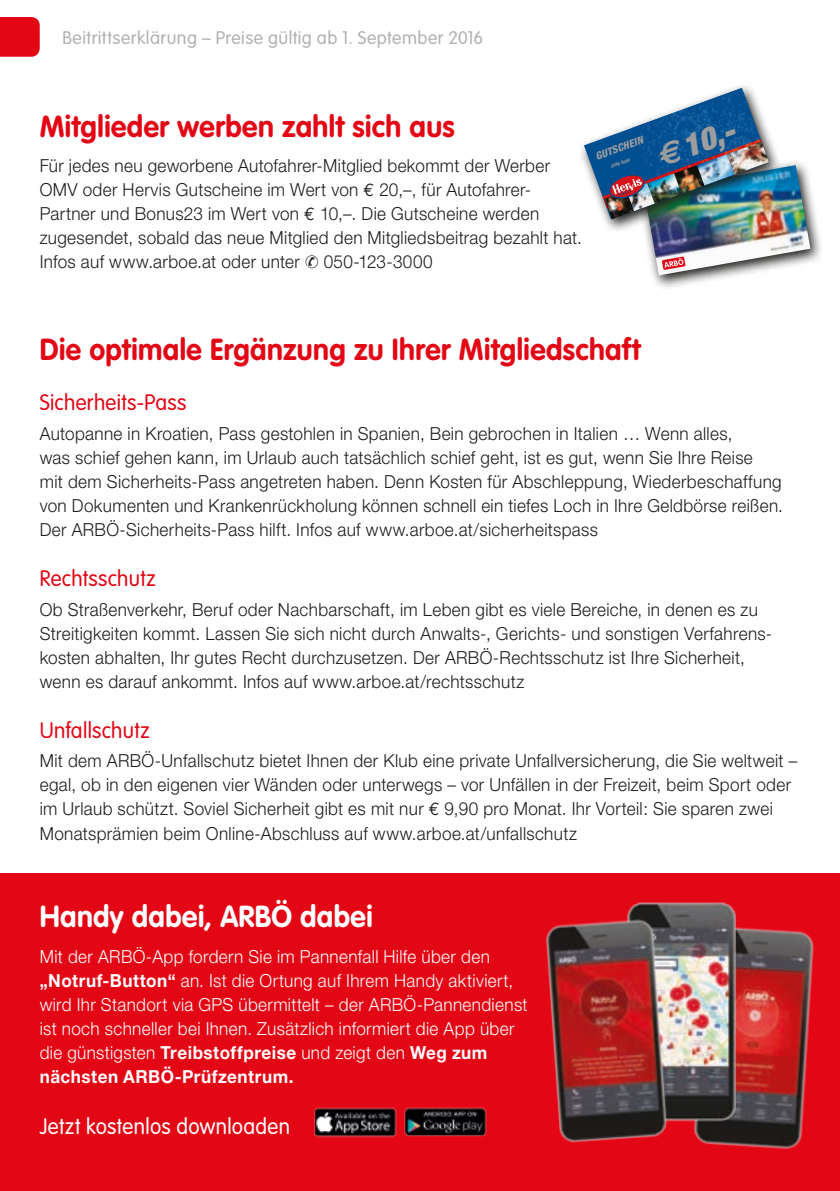
<style>
.page{position:relative;width:840px;height:1191px;background:#fff}
.page>*{position:absolute;margin:0;border:0;box-sizing:border-box;transform-origin:0 0}
.t1{font:italic 900 expanded 31px "Helvetica Neue";color:#9d9d9d}
.t2{font:700 30px "VAG Rounded";letter-spacing:.015em;color:#e30614;scale:.95 1}
.t3{font:700 30px "VAG Rounded";letter-spacing:.015em;color:#fff;scale:.95 1}
.t4{font:300 22px "VAG Rounded";letter-spacing:.015em;color:#e30614;scale:.95 1}
.t5{font:300 22px "VAG Rounded";letter-spacing:.015em;color:#fff;scale:.95 1}
.t6{font:300 18px/24px "Helvetica Neue";letter-spacing:.02em;color:#1d1d1b;scale:.95 1}
.t7{font:300 18px/24px "Helvetica Neue";letter-spacing:.02em;color:#fff;scale:.95 1}
.t8{font:300 18px "VAG Rounded";letter-spacing:.025em;color:#b2b2b2}
.t9{font:italic 800 condensed 10.6px "Helvetica Neue";color:#9d9d9d}
.t10{font:italic 800 condensed 4.2px "Helvetica Neue";color:#9d9d9d}
.s1{font-family:"Euro Mono Std";font-weight:400}
.s2{font-family:"Euro Sans";font-weight:700;font-stretch:normal;font-size:31.2px}
.s3{font-weight:700}
</style>
<div class="page">
<svg style="left:653px;top:162px;width:168px;height:126px"></svg>
<img style="left:645px;top:165px;width:165px;height:110px">
<svg style="left:661px;top:256px;width:24px;height:14px"></svg>
<img style="left:581px;top:86px;width:200px;height:148px">
<img style="left:583px;top:88px;width:185px;height:132px">
<div style="left:0;top:17px;width:40px;height:40px;background:#e30614"></div>
<div style="left:0;top:873px;width:839px;height:318px;background:#e30614"></div>
<img style="left:691px;top:927px;width:123px;height:222px">
<img style="left:627px;top:902px;width:109px;height:219px">
<img style="left:546px;top:916px;width:123px;height:227px">
<img style="left:404px;top:1107px;width:83px;height:30px">
<img style="left:314px;top:1107px;width:83px;height:31px">
<p class="t8" style="left:62px;top:27px;width:422px">Beitrittserklärung – Preise gültig ab 1. September 2016</p>
<h2 class="t2" style="left:40px;top:109px;width:438px">Mitglieder werben zahlt sich aus</h2>
<p class="t6" style="left:40px;top:153px;width:572px">Für jedes neu geworbene Autofahrer-Mitglied bekommt der Werber OMV oder Hervis Gutscheine im Wert von <span class="s1">€</span> 20,–, für Autofahrer-Partner und Bonus23 im Wert von <span class="s1">€</span> 10,–. Die Gutscheine werden zugesendet, sobald das neue Mitglied den Mitgliedsbeitrag bezahlt hat.<br>Infos auf www.arboe.at oder unter ✆ 050-123-3000</p>
<p class="t9" style="left:593px;top:150px;width:51px;rotate:-20deg">GUTSCHEIN</p>
<p class="t10" style="left:609px;top:164px;width:21px;rotate:-20deg">ZEHN EURO</p>
<h1 class="t1" style="left:651px;top:138px;width:82px;rotate:-20deg"><span class="s2">€</span>10,-</h1>
<h2 class="t2" style="left:40px;top:332px;width:633px">Die optimale Ergänzung zu Ihrer Mitgliedschaft</h2>
<p class="t4" style="left:40px;top:390px;width:156px">Sicherheits-Pass</p>
<p class="t6" style="left:40px;top:421px;width:783px">Autopanne in Kroatien, Pass gestohlen in Spanien, Bein gebrochen in Italien … Wenn alles,<br>was schief gehen kann, im Urlaub auch tatsächlich schief geht, ist es gut, wenn Sie Ihre Reise<br>mit dem Sicherheits-Pass angetreten haben. Denn Kosten für Abschleppung, Wiederbeschaffung von Dokumenten und Krankenrückholung können schnell ein tiefes Loch in Ihre Geldbörse reißen.<br>Der ARBÖ-Sicherheits-Pass hilft. Infos auf www.arboe.at/sicherheitspass</p>
<p class="t4" style="left:40px;top:566px;width:123px">Rechtsschutz</p>
<p class="t6" style="left:40px;top:597px;width:770px">Ob Straßenverkehr, Beruf oder Nachbarschaft, im Leben gibt es viele Bereiche, in denen es zu Streitigkeiten kommt. Lassen Sie sich nicht durch Anwalts-, Gerichts- und sonstigen Verfahrens&shy;kosten abhalten, Ihr gutes Recht durchzusetzen. Der ARBÖ-Rechtsschutz ist Ihre Sicherheit, wenn es darauf ankommt. Infos auf www.arboe.at/rechtsschutz</p>
<p class="t4" style="left:40px;top:717px;width:117px">Unfallschutz</p>
<p class="t6" style="left:40px;top:748px;width:798px">Mit dem ARBÖ-Unfallschutz bietet Ihnen der Klub eine private Unfallversicherung, die Sie weltweit – egal, ob in den eigenen vier Wänden oder unterwegs – vor Unfällen in der Freizeit, beim Sport oder im Urlaub schützt. Soviel Sicherheit gibt es mit nur <span class="s1">€</span> 9,90 pro Monat. Ihr Vorteil: Sie sparen zwei Monatsprämien beim Online-Abschluss auf www.arboe.at/unfallschutz</p>
<h2 class="t3" style="left:40px;top:899px;width:352px">Handy dabei, ARBÖ dabei</h2>
<p class="t7" style="left:40px;top:944px;width:514px">Mit der ARBÖ-App fordern Sie im Pannenfall Hilfe über den <span class="s3">„Notruf-Button“</span> an. Ist die Ortung auf Ihrem Handy aktiviert, wird Ihr Standort via GPS übermittelt – der ARBÖ-Pannendienst ist noch schneller bei Ihnen. Zusätzlich informiert die App über die günstigsten <span class="s3">Treibstoffpreise</span> und zeigt den <span class="s3">Weg zum nächsten ARBÖ-Prüfzentrum.</span></p>
<p class="t5" style="left:40px;top:1114px;width:265px">Jetzt kostenlos downloaden</p>
</div>
